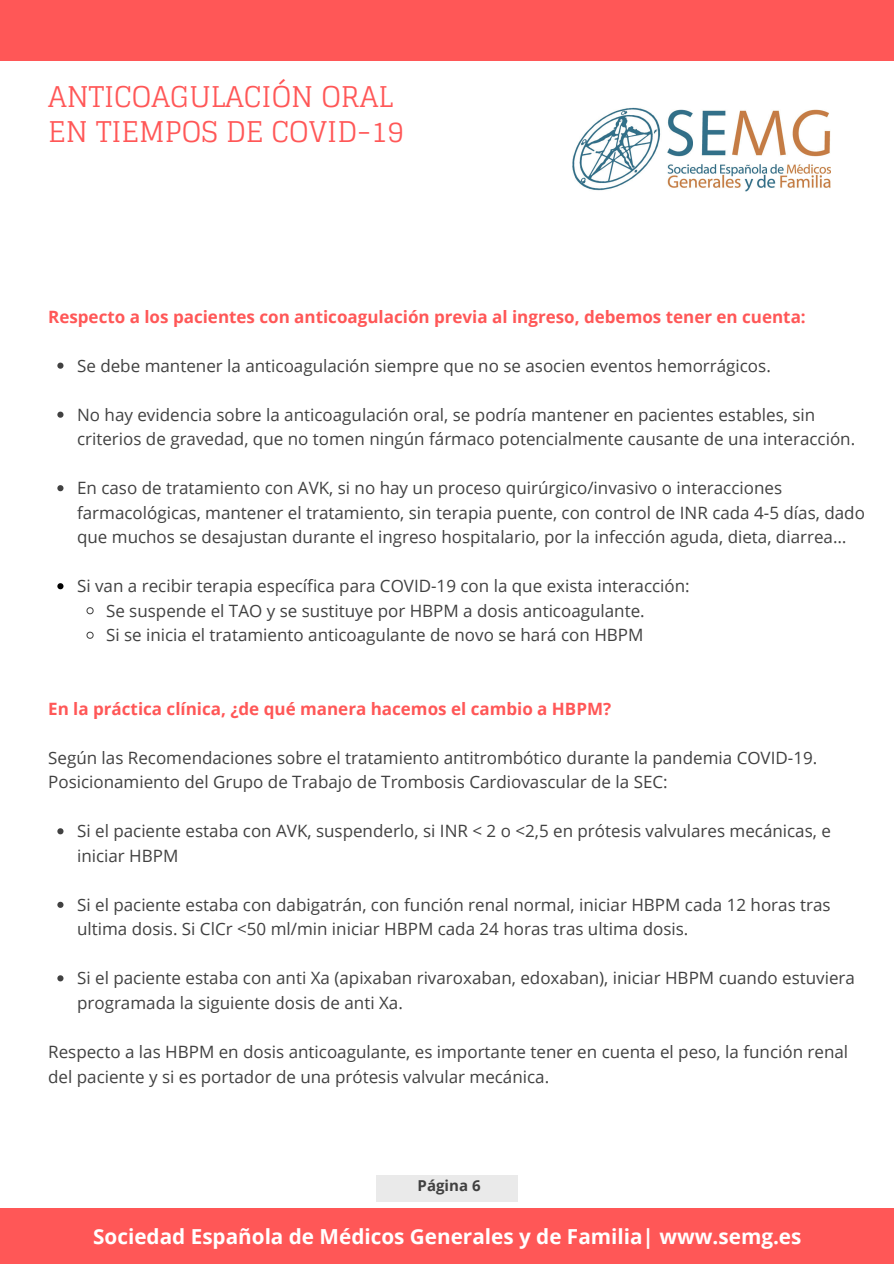
<style>
.page{position:relative;width:894px;height:1264px;background:#fff}
.page>*{position:absolute;margin:0;border:0;box-sizing:border-box;transform-origin:0 0}
.t1{font:28.5px/34.7px "Glegoo";color:#ff5757}
.t2{font:700 20.7px "Open Sans";color:#fff}
.t3{font:16.95px/24.5px "Open Sans";color:#414141}
.t4{font:700 16.95px "Open Sans";color:#ff5757}
.t5{font:700 15px "Open Sans";color:#414141}
</style>
<div class="page">
<div style="left:0;top:0;width:893px;height:1263px;background:#ff5757"></div>
<div style="left:0;top:61px;width:893px;height:1147px;background:#fff"></div>
<svg style="left:57px;top:362px;width:6px;height:7px"></svg>
<svg style="left:57px;top:411px;width:6px;height:7px"></svg>
<svg style="left:57px;top:485px;width:6px;height:6px"></svg>
<svg style="left:57px;top:583px;width:6px;height:6px"></svg>
<svg style="left:86px;top:607px;width:8px;height:8px"></svg>
<svg style="left:86px;top:631px;width:8px;height:8px"></svg>
<svg style="left:57px;top:828px;width:6px;height:6px"></svg>
<svg style="left:57px;top:901px;width:6px;height:6px"></svg>
<svg style="left:57px;top:975px;width:6px;height:6px"></svg>
<img style="left:572px;top:108px;width:258px;height:83px">
<div style="left:377px;top:1175px;width:140px;height:25px;background:#eaeaea"></div>
<h1 class="t1" style="left:48px;top:80px;width:357px">ANTICOAGULACIÓN ORAL<br>EN TIEMPOS DE COVID-19</h1>
<p class="t4" style="left:48px;top:305px;width:758px">Respecto a los pacientes con anticoagulación previa al ingreso, debemos tener en cuenta:</p>
<p class="t3" style="left:77px;top:353px;width:695px">Se debe mantener la anticoagulación siempre que no se asocien eventos hemorrágicos.</p>
<p class="t3" style="left:77px;top:402px;width:779px">No hay evidencia sobre la anticoagulación oral, se podría mantener en pacientes estables, sin criterios de gravedad, que no tomen ningún fármaco potencialmente causante de una interacción.</p>
<p class="t3" style="left:77px;top:475px;width:789px">En caso de tratamiento con AVK, si no hay un proceso quirúrgico/invasivo o interacciones farmacológicas, mantener el tratamiento, sin terapia puente, con control de INR cada 4-5 días, dado que muchos se desajustan durante el ingreso hospitalario, por la infección aguda, dieta, diarrea…</p>
<p class="t3" style="left:106px;top:573px;width:585px;text-indent:-29px">Si van a recibir terapia específica para COVID-19 con la que exista interacción:<br>Se suspende el TAO y se sustituye por HBPM a dosis anticoagulante.<br>Si se inicia el tratamiento anticoagulante de novo se hará con HBPM</p>
<p class="t4" style="left:48px;top:696px;width:564px">En la práctica clínica, ¿de qué manera hacemos el cambio a HBPM?</p>
<p class="t3" style="left:48px;top:745px;width:770px">Según las Recomendaciones sobre el tratamiento antitrombótico durante la pandemia COVID-19.<br>Posicionamiento del Grupo de Trabajo de Trombosis Cardiovascular de la SEC:</p>
<p class="t3" style="left:77px;top:818px;width:755px">Si el paciente estaba con AVK, suspenderlo, si INR &lt; 2 o &lt;2,5 en prótesis valvulares mecánicas, e iniciar HBPM</p>
<p class="t3" style="left:77px;top:892px;width:755px">Si el paciente estaba con dabigatrán, con función renal normal, iniciar HBPM cada 12 horas tras ultima dosis. Si ClCr &lt;50 ml/min iniciar HBPM cada 24 horas tras ultima dosis.</p>
<p class="t3" style="left:77px;top:965px;width:779px">Si el paciente estaba con anti Xa (apixaban rivaroxaban, edoxaban), iniciar HBPM cuando estuviera programada la siguiente dosis de anti Xa.</p>
<p class="t3" style="left:48px;top:1039px;width:801px">Respecto a las HBPM en dosis anticoagulante, es importante tener en cuenta el peso, la función renal del paciente y si es portador de una prótesis valvular mecánica.</p>
<p class="t5" style="left:417px;top:1174px;width:64px">Página 6</p>
<p class="t2" style="left:93px;top:1221px;width:709px">Sociedad Española de Médicos Generales y de Familia| www.semg.es</p>
</div>
